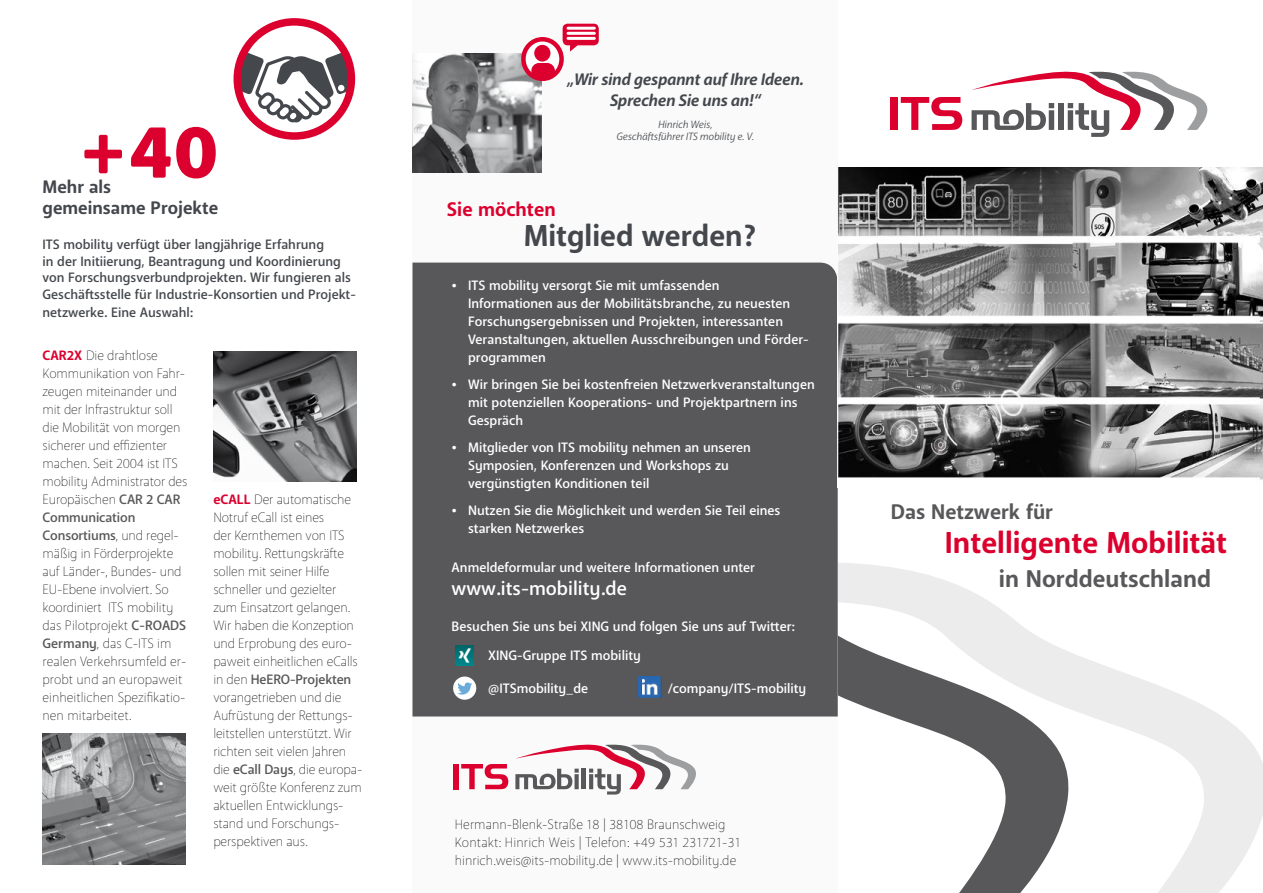
<style>
.page{position:relative;width:1263px;height:893px;background:#fff}
.page>*{position:absolute;margin:0;border:0;box-sizing:border-box;transform-origin:0 0}
.t1{font:900 75px "Anago";color:#dc002e}
.t2{font:700 30px "Anago";color:#dc002e}
.t3{font:700 30px "Anago";color:#44484d}
.t4{font:700 24px "Anago";color:#58585a}
.t5{font:700 21px "Anago";color:#58585a}
.t6{font:500 19.5px "Anago";color:#fff}
.t7{font:700 19.5px "Anago";color:#dc002e}
.t8{font:700 18px/21.6px "Anago";color:#44484d}
.t9{font:italic 700 16.5px/21.1px "Anago";letter-spacing:-.01em;color:#44484d;text-align:center}
.t10{font:100 13.5px/18px "Anago";letter-spacing:-.01em;color:#000}
.t11{font:500 13.5px/18px "Anago";color:#fff}
.t12{font:500 13.5px/16.5px "Anago";color:#44484d}
.t13{font:italic 10.5px/12px "Anago";letter-spacing:-.01em;color:#44484d;text-align:center}
.s1{font-weight:700;color:#dc002e}
.s2{font-weight:500;color:#58585a}
.s3{font-size:16.5px}
</style>
<div class="page">
<svg style="left:838px;top:563px;width:425px;height:330px"></svg>
<div style="left:412px;top:0;width:426px;height:893px;background:#fafafa"></div>
<svg style="left:237px;top:22px;width:114px;height:114px"></svg>
<svg style="left:235px;top:52px;width:119px;height:71px"></svg>
<div style="left:234px;top:18px;width:121px;height:122px;border:8px solid #dc002e;border-radius:50%"></div>
<img style="left:43px;top:733px;width:142px;height:131px">
<img style="left:214px;top:351px;width:142px;height:131px">
<div style="left:412px;top:263px;width:426px;height:453px;background:#58585a"></div>
<img style="left:412px;top:53px;width:129px;height:119px">
<svg style="left:523px;top:39px;width:38px;height:40px"></svg>
<div style="left:521px;top:37px;width:43px;height:44px;border:4px solid #dc002e;border-radius:50%"></div>
<div style="left:534px;top:45px;width:16px;height:17px;background:#dc002e;border-radius:50%"></div>
<div style="left:532px;top:64px;width:22px;height:14px;background:#dc002e;border-radius:7px"></div>
<div style="left:531px;top:63px;width:24px;height:16px;border:2px solid #dc002e;border-radius:7px"></div>
<svg style="left:563px;top:24px;width:36px;height:28px"></svg>
<hr style="left:568px;top:27px;width:26px;height:3px;background:#fff">
<hr style="left:568px;top:32px;width:26px;height:3px;background:#fff">
<hr style="left:568px;top:37px;width:26px;height:3px;background:#fff">
<img style="left:455px;top:646px;width:18px;height:19px">
<svg style="left:971px;top:72px;width:236px;height:65px"></svg>
<div style="left:891px;top:97px;width:7px;height:33px;background:#dc002e"></div>
<svg style="left:901px;top:97px;width:61px;height:33px"></svg>
<svg style="left:515px;top:745px;width:181px;height:49px"></svg>
<div style="left:454px;top:764px;width:5px;height:25px;background:#dc002e"></div>
<svg style="left:461px;top:764px;width:47px;height:25px"></svg>
<img style="left:838px;top:168px;width:425px;height:312px">
<div style="left:453px;top:676px;width:23px;height:24px;background:#fff;border-radius:50%"></div>
<svg style="left:457px;top:682px;width:15px;height:13px"></svg>
<img style="left:639px;top:676px;width:25px;height:22px">
<h1 class="t1" style="left:81px;top:104px;width:139px">+40</h1>
<h3 class="t8" style="left:43px;top:176px;width:177px">Mehr als gemeinsame Projekte</h3>
<p class="t12" style="left:43px;top:236px;width:315px">ITS mobility verfügt über langjährige Erfahrung<br>in der Initiierung, Beantragung und Koordinierung von Forschungsverbundprojekten. Wir fungieren als Geschäftsstelle für Industrie-Konsortien und Projekt-</p>
<p class="t12" style="left:43px;top:304px;width:152px">netzwerke. Eine Auswahl:</p>
<p class="t10" style="left:43px;top:347px;width:147px"><span class="s1">CAR2X</span> Die drahtlose<br>Kommunikation von Fahr&shy;zeugen miteinander und mit der Infrastruktur soll die Mobilität von morgen sicherer und effizienter machen. Seit 2004 ist ITS mobility Administrator des<br>Europäischen <span class="s2">CAR 2 CAR<br>Communication<br>Consortiums</span>, und regel&shy;mäßig in Förderprojekte auf Länder-, Bundes- und<br>EU-Ebene involviert. So koordiniert ITS mobility das Pilotprojekt <span class="s2">C-ROADS<br>Germany</span>, das C-ITS im realen Verkehrsumfeld er&shy;probt und an europaweit einheitlichen Spezifikatio&shy;nen mitarbeitet.</p>
<p class="t10" style="left:213px;top:490px;width:151px"><span class="s1">eCALL</span> Der automatische<br>Notruf eCall ist eines<br>der Kernthemen von ITS mobility. Rettungskräfte sollen mit seiner Hilfe schneller und gezielter zum Einsatzort gelangen.<br>Wir haben die Konzeption und Erprobung des euro&shy;paweit einheitlichen eCalls in den <span class="s2">HeERO-Projekten </span>vorangetrieben und die<br>Aufrüstung der Rettungs&shy;leitstellen unterstützt. Wir richten seit vielen Jahren die <span class="s2">eCall Days</span>, die europa&shy;weit größte Konferenz zum aktuellen Entwicklungs&shy;stand und Forschungs&shy;perspektiven aus.</p>
<p class="t9" style="left:567px;top:68px;width:239px">„Wir sind gespannt auf Ihre Ideen.<br>Sprechen Sie uns an!“</p>
<p class="t13" style="left:617px;top:119px;width:139px">Hinrich Weis,<br>Geschäftsführer ITS mobility e. V.</p>
<h3 class="t7" style="left:447px;top:197px;width:110px">Sie möchten</h3>
<h2 class="t3" style="left:524px;top:216px;width:234px">Mitglied werden?</h2>
<p class="t11" style="left:468px;top:277px;width:342px;text-indent:-16px"><span class="s3">•</span> ITS mobility versorgt Sie mit umfassenden<br>Informationen aus der Mobilitätsbranche, zu neuesten Forschungsergebnissen und Projekten, interessanten Veranstaltungen, aktuellen Ausschreibungen und Förder&shy;programmen</p>
<p class="t11" style="left:468px;top:376px;width:348px;text-indent:-16px"><span class="s3">•</span> Wir bringen Sie bei kostenfreien Netzwerkveranstaltungen mit potenziellen Kooperations- und Projektpartnern ins<br>Gespräch</p>
<p class="t11" style="left:468px;top:439px;width:284px;text-indent:-16px"><span class="s3">•</span> Mitglieder von ITS mobility nehmen an unseren<br>Symposien, Konferenzen und Workshops zu vergünstigten Konditionen teil</p>
<p class="t11" style="left:468px;top:502px;width:314px;text-indent:-16px"><span class="s3">•</span> Nutzen Sie die Möglichkeit und werden Sie Teil eines starken Netzwerkes</p>
<p class="t11" style="left:452px;top:558px;width:305px">Anmeldeformular und weitere Informationen unter</p>
<h3 class="t6" style="left:452px;top:576px;width:177px">www.its-mobility.de</h3>
<p class="t11" style="left:488px;top:612px;width:308px;line-height:28.5px;text-indent:-37px">Besuchen Sie uns bei XING und folgen Sie uns auf Twitter:<br>XING-Gruppe ITS mobility</p>
<p class="t11" style="left:488px;top:679px;width:101px">@ITSmobility_de</p>
<p class="t11" style="left:668px;top:679px;width:140px">/company/ITS-mobility</p>
<p class="t10" style="left:455px;top:815px;width:287px">Hermann-Blenk-Straße 18 | 38108 Braunschweig<br>Kontakt: Hinrich Weis | Telefon: +49 531 231721-31 hinrich.weis@its-mobility.de | www.its-mobility.de</p>
<h3 class="t5" style="left:891px;top:498px;width:164px">Das Netzwerk für</h3>
<h2 class="t2" style="left:945px;top:524px;width:284px">Intelligente Mobilität</h2>
<h3 class="t4" style="left:999px;top:564px;width:214px">in Norddeutschland</h3>
</div>
